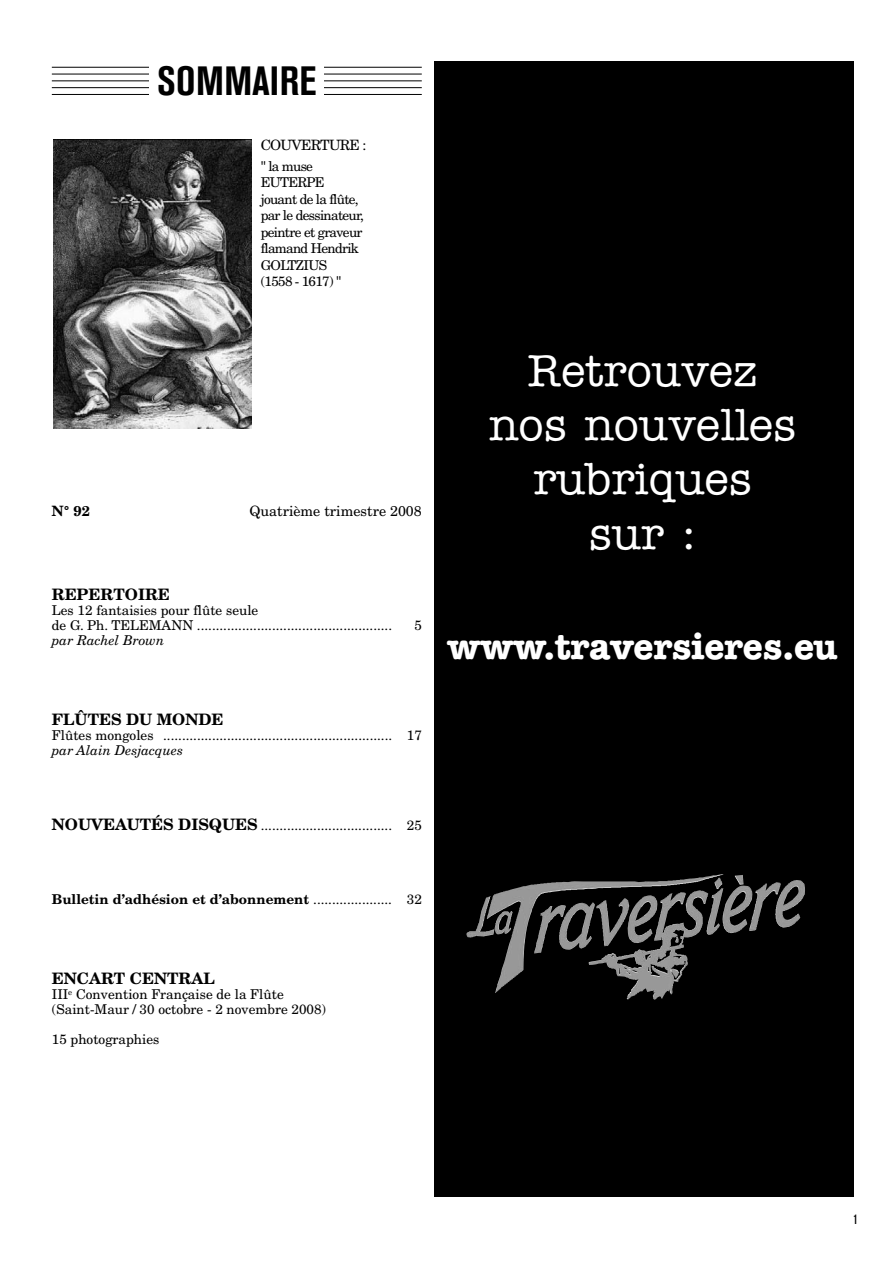
<style>
.page{position:relative;width:893px;height:1263px;background:#fff}
.page>*{position:absolute;margin:0;border:0;box-sizing:border-box;transform-origin:0 0}
.t1{font:500 45px/54px "American Typewriter";color:#fff;text-align:center}
.t2{font:700 condensed 40.5px "Akzidenz Grotesk BE";letter-spacing:.01em;color:#000}
.t3{font:700 36px "American Typewriter";color:#fff}
.t4{font:700 15.75px "New Century Schlbk";color:#000}
.t5{font:14.25px "New Century Schlbk";color:#000}
.t6{font:14.25px "New Century Schlbk";letter-spacing:-.05em;color:#000}
.t7{font:700 14.25px "New Century Schlbk";color:#000}
.t8{font:13.5px/15px "New Century Schlbk";color:#000}
.t9{font:13.5px/16.5px "New Century Schlbk";letter-spacing:-.05em;color:#000}
.t10{font:700 13.5px "New Century Schlbk";color:#000}
.t11{font:italic 13.5px "New Century Schlbk";color:#000}
.t12{font:500 condensed 13.5px "Akzidenz Grotesk BE";color:#000}
.s1{font-weight:700;font-size:15.75px}
.s2{font-weight:400}
</style>
<div class="page">
<div style="left:434px;top:61px;width:420px;height:1135px;background:#000"></div>
<hr style="left:52px;top:67px;width:370px;height:1px;background:#000">
<hr style="left:52px;top:74px;width:370px;height:1px;background:#000">
<hr style="left:52px;top:80px;width:370px;height:1px;background:#000">
<hr style="left:52px;top:87px;width:370px;height:1px;background:#000">
<hr style="left:52px;top:94px;width:370px;height:1px;background:#000">
<div style="left:150px;top:61px;width:174px;height:42px;background:#fff"></div>
<img style="left:53px;top:140px;width:199px;height:288px">
<img style="left:487px;top:874px;width:256px;height:119px">
<h2 class="t2" style="left:157px;top:58px;width:161px">SOMMAIRE</h2>
<p class="t6" style="left:261px;top:136px;width:107px">COUVERTURE :</p>
<p class="t9" style="left:261px;top:158px;width:105px">" la muse<br>EUTERPE jouant de la flûte, par le dessinateur, peintre et graveur flamand Hendrik<br>GOLTZIUS<br>(1558 - 1617) "</p>
<p class="t7" style="left:52px;top:502px;width:40px">N° 92</p>
<p class="t5" style="left:249px;top:502px;width:174px">Quatrième trimestre 2008</p>
<p class="t4" style="left:52px;top:584px;width:119px">REPERTOIRE</p>
<p class="t8" style="left:52px;top:602px;width:342px">Les 12 fantaisies pour flûte seule<br>de G. Ph. TELEMANN ....................................................</p>
<p class="t11" style="left:52px;top:632px;width:114px">par Rachel Brown</p>
<p class="t8" style="left:414px;top:617px;width:9px">5</p>
<p class="t4" style="left:52px;top:709px;width:173px">FLÛTES DU MONDE</p>
<p class="t8" style="left:52px;top:727px;width:372px">Flûtes mongoles ............................................................. 17</p>
<p class="t11" style="left:52px;top:741px;width:133px">par Alain Desjacques</p>
<p class="t8" style="left:52px;top:818px;width:372px"><span class="s1">NOUVEAUTÉS DISQUES</span> ................................... 25</p>
<p class="t10" style="left:52px;top:891px;width:371px">Bulletin d’adhésion et d’abonnement <span class="s2">..................... 32</span></p>
<h1 class="t1" style="left:489px;top:345px;width:309px">Retrouvez nos nouvelles rubriques<br>sur :</h1>
<h3 class="t3" style="left:447px;top:625px;width:392px">www.traversieres.eu</h3>
<p class="t4" style="left:52px;top:968px;width:164px">ENCART CENTRAL</p>
<p class="t8" style="left:52px;top:986px;width:276px">III<sup>e</sup> Convention Française de la Flûte (Saint-Maur / 30 octobre - 2 novembre 2008)</p>
<p class="t8" style="left:52px;top:1031px;width:109px">15 photographies</p>
<p class="t12" style="left:853px;top:1212px;width:6px">1</p>
</div>
